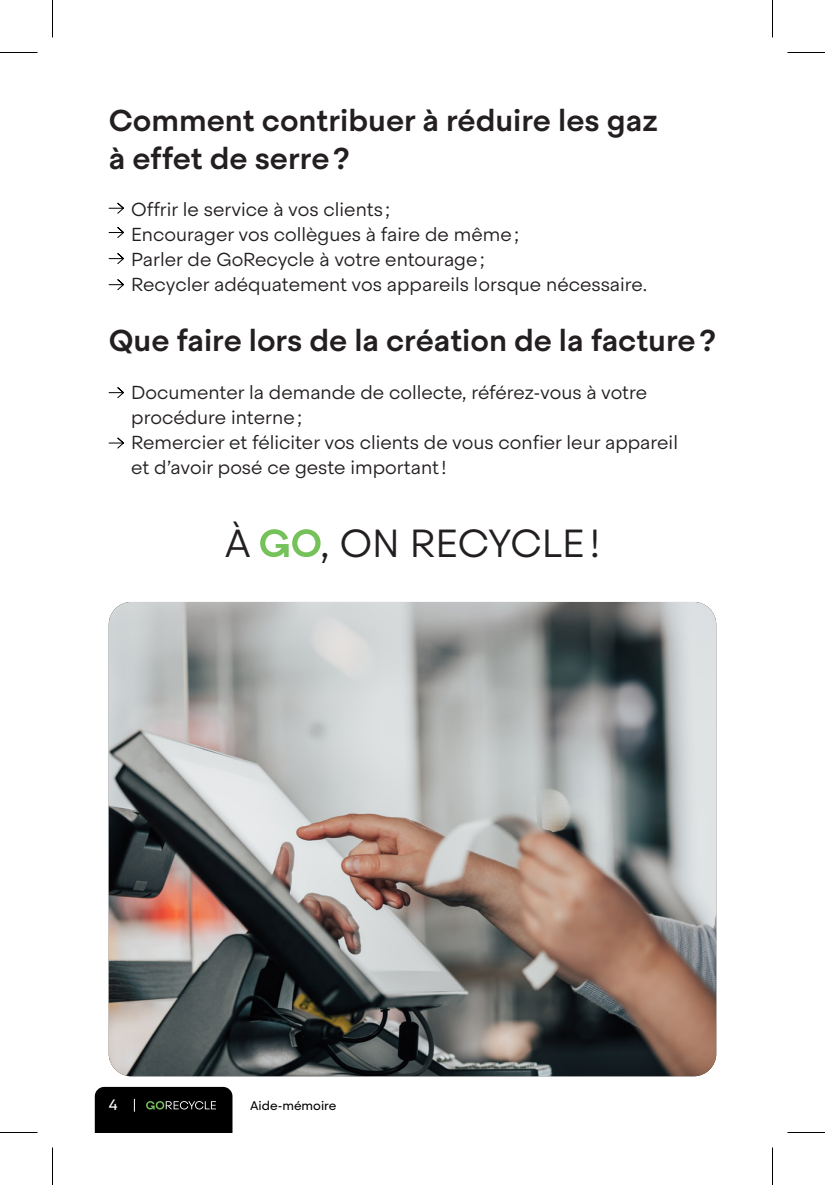
<style>
.page{position:relative;width:825px;height:1185px;background:#fff}
.page>*{position:absolute;margin:0;border:0;box-sizing:border-box;transform-origin:0 0}
.Titre{font:300 39px "Steradian";color:#231f20}
.Titre-2{font:500 30px/37.5px "Steradian";color:#231f20}
.Liste{font:300 18.75px/25px "Steradian";color:#231f20}
.t1{font:15px "Steradian";color:#f9fafa}
.t2{font:12.5px "Steradian";color:#000}
</style>
<div class="page">
<svg style="left:95px;top:1087px;width:137px;height:45px"></svg>
<img style="left:109px;top:602px;width:607px;height:474px">
<svg style="left:108px;top:202px;width:16px;height:12px"></svg>
<svg style="left:108px;top:387px;width:16px;height:12px"></svg>
<svg style="left:108px;top:437px;width:16px;height:12px"></svg>
<svg style="left:108px;top:227px;width:16px;height:11px"></svg>
<svg style="left:108px;top:253px;width:16px;height:11px"></svg>
<svg style="left:108px;top:279px;width:16px;height:12px"></svg>
<svg style="left:260px;top:529px;width:61px;height:28px"></svg>
<hr style="left:0;top:52px;width:38px;height:1px;background:#000">
<hr style="left:788px;top:52px;width:37px;height:1px;background:#000">
<hr style="left:0;top:1132px;width:38px;height:1px;background:#000">
<hr style="left:788px;top:1132px;width:37px;height:1px;background:#000">
<hr style="left:52px;top:0;width:1px;height:38px;background:#000">
<hr style="left:52px;top:1148px;width:1px;height:37px;background:#000">
<hr style="left:772px;top:0;width:1px;height:38px;background:#000">
<hr style="left:772px;top:1148px;width:1px;height:37px;background:#000">
<p class="Titre-2" style="left:109px;top:102px;width:551px">Comment contribuer à réduire les gaz à effet de serre?</p>
<p class="Liste" style="left:131px;top:197px;width:261px">Offrir le service à vos clients ;</p>
<p class="Liste" style="left:131px;top:222px;width:390px">Encourager vos collègues à faire de même;</p>
<p class="Liste" style="left:131px;top:247px;width:355px">Parler de GoRecycle à votre entourage;</p>
<p class="Liste" style="left:131px;top:272px;width:517px">Recycler adéquatement vos appareils lorsque nécessaire.</p>
<p class="Titre-2" style="left:109px;top:322px;width:609px">Que faire lors de la création de la facture?</p>
<p class="Liste" style="left:131px;top:380px;width:518px">Documenter la demande de collecte, référez-vous à votre procédure interne;</p>
<p class="Liste" style="left:131px;top:430px;width:548px">Remercier et féliciter vos clients de vous confier leur appareil et d’avoir posé ce geste important!</p>
<p class="Titre" style="left:225px;top:520px;width:28px">À</p>
<p class="Titre" style="left:321px;top:520px;width:281px">, ON RECYCLE!</p>
<p class="t1" style="left:109px;top:1096px;width:10px">4</p>
<p class="t2" style="left:250px;top:1098px;width:88px">Aide-mémoire</p>
</div>
